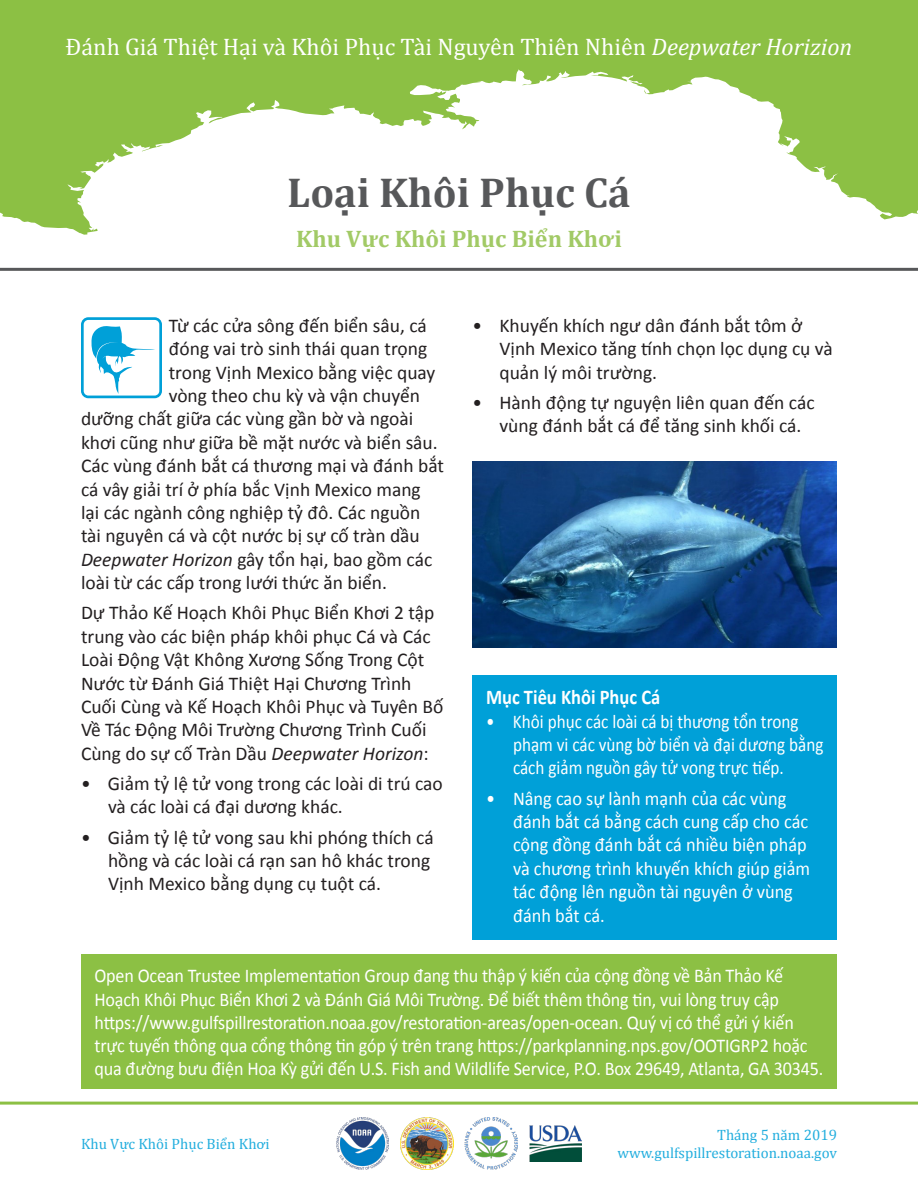
<style>
.page{position:relative;width:918px;height:1188px;background:#fff}
.page>*{position:absolute;margin:0;border:0;box-sizing:border-box;transform-origin:0 0}
.Heading_1{font:700 42px "Cambria";color:#57585a}
.t1{font:24px "Cambria";color:#fff}
.Heading_2{font:700 24px "Cambria";color:#a2ca66}
.Sub_Head{font:700 21px "Calibri";color:#fff;scale:.88 1}
.Body_Text{font:19.5px/23.4px "Calibri";color:#231f20}
.Body_Text-2{font:19.5px/23.2px "Calibri";letter-spacing:-.01em;color:#fff;scale:.93 1}
.Body_Text_Bullet{font:19.5px/23.4px "Calibri";color:#231f20}
.Body_Text_Bullet-2{font:19.5px/23.4px "Calibri";color:#fff;scale:.94 1}
.Body_Text_Bullet-3{font:19.5px/23.4px "Calibri";color:#fff;scale:.88 1}
.t2{font:15px "Cambria";color:#23aede}
.s1{font-style:italic}
</style>
<div class="page">
<svg style="left:0;top:0;width:918px;height:235px;fill:#8cc044"></svg>
<hr style="left:0;top:268px;width:918px;height:3px;background:#57585a">
<hr style="left:0;top:1102px;width:918px;height:3px;background:#8cc044">
<img style="left:336px;top:1117px;width:53px;height:53px">
<img style="left:401px;top:1117px;width:52px;height:52px">
<img style="left:465px;top:1117px;width:52px;height:52px">
<img style="left:529px;top:1126px;width:53px;height:35px">
<svg style="left:81px;top:317px;width:81px;height:81px"></svg>
<div style="left:472px;top:675px;width:365px;height:265px;background:#00a0d8"></div>
<img style="left:472px;top:461px;width:365px;height:187px">
<div style="left:81px;top:954px;width:756px;height:135px;background:#8cc044"></div>
<p class="t1" style="left:66px;top:33px;width:788px">Đánh Giá Thiệt Hại và Khôi Phục Tài Nguyên Thiên Nhiên <span class="s1">Deepwater Horizion</span></p>
<p class="Heading_1" style="left:287px;top:163px;width:345px">Loại Khôi Phục Cá</p>
<p class="Heading_2" style="left:296px;top:222px;width:327px">Khu Vực Khôi Phục Biển Khơi</p>
<p class="Body_Text" style="left:169px;top:314px;width:260px">Từ các cửa sông đến biển sâu, cá</p>
<p class="Body_Text" style="left:169px;top:337px;width:260px">đóng vai trò sinh thái quan trọng</p>
<p class="Body_Text" style="left:169px;top:361px;width:268px">trong Vịnh Mexico bằng việc quay</p>
<p class="Body_Text" style="left:169px;top:384px;width:253px">vòng theo chu kỳ và vận chuyển</p>
<p class="Body_Text" style="left:81px;top:407px;width:334px">dưỡng chất giữa các vùng gần bờ và ngoài</p>
<p class="Body_Text" style="left:81px;top:431px;width:358px">khơi cũng như giữa bề mặt nước và biển sâu.</p>
<p class="Body_Text" style="left:81px;top:454px;width:365px">Các vùng đánh bắt cá thương mại và đánh bắt</p>
<p class="Body_Text" style="left:81px;top:478px;width:341px">cá vây giải trí ở phía bắc Vịnh Mexico mang</p>
<p class="Body_Text" style="left:81px;top:501px;width:341px">lại các ngành công nghiệp tỷ đô. Các nguồn</p>
<p class="Body_Text" style="left:81px;top:524px;width:340px">tài nguyên cá và cột nước bị sự cố tràn dầu</p>
<p class="Body_Text" style="left:81px;top:548px;width:353px"><span class="s1">Deepwater Horizon</span> gây tổn hại, bao gồm các</p>
<p class="Body_Text" style="left:81px;top:571px;width:308px">loài từ các cấp trong lưới thức ăn biển.</p>
<p class="Body_Text" style="left:81px;top:601px;width:364px">Dự Thảo Kế Hoạch Khôi Phục Biển Khơi 2 tập trung vào các biện pháp khôi phục Cá và Các Loài Động Vật Không Xương Sống Trong Cột Nước từ Đánh Giá Thiệt Hại Chương Trình Cuối Cùng và Kế Hoạch Khôi Phục và Tuyên Bố Về Tác Động Môi Trường Chương Trình Cuối Cùng do sự cố Tràn Dầu <span class="s1">Deepwater Horizon</span>:</p>
<p class="Body_Text_Bullet" style="left:108px;top:772px;width:336px;text-indent:-27px">• Giảm tỷ lệ tử vong trong các loài di trú cao và các loài cá đại dương khác.</p>
<p class="Body_Text_Bullet" style="left:108px;top:825px;width:327px;text-indent:-27px">• Giảm tỷ lệ tử vong sau khi phóng thích cá hồng và các loài cá rạn san hô khác trong<br>Vịnh Mexico bằng dụng cụ tuột cá.</p>
<p class="Body_Text_Bullet" style="left:500px;top:314px;width:335px;text-indent:-27px">• Khuyến khích ngư dân đánh bắt tôm ở<br>Vịnh Mexico tăng tính chọn lọc dụng cụ và quản lý môi trường.</p>
<p class="Body_Text_Bullet" style="left:500px;top:391px;width:317px;text-indent:-27px">• Hành động tự nguyện liên quan đến các vùng đánh bắt cá để tăng sinh khối cá.</p>
<p class="Sub_Head" style="left:486px;top:682px;width:200px">Mục Tiêu Khôi Phục Cá</p>
<p class="Body_Text_Bullet-3" style="left:513px;top:710px;width:354px;text-indent:-27px">• Khôi phục các loài cá bị thương tổn trong phạm vi các vùng bờ biển và đại dương bằng cách giảm nguồn gây tử vong trực tiếp.</p>
<p class="Body_Text_Bullet-2" style="left:513px;top:786px;width:318px;text-indent:-27px">• Nâng cao sự lành mạnh của các vùng đánh bắt cá bằng cách cung cấp cho các cộng đồng đánh bắt cá nhiều biện pháp và chương trình khuyến khích giúp giảm tác động lên nguồn tài nguyên ở vùng đánh bắt cá.</p>
<p class="Body_Text-2" style="left:94px;top:964px;width:785px">Open Ocean Trustee Implementation Group đang thu thập ý kiến của cộng đồng về Bản Thảo Kế Hoạch Khôi Phục Biển Khơi 2 và Đánh Giá Môi Trường. Để biết thêm thông tin, vui lòng truy cập https://www.gulfspillrestoration.noaa.gov/restoration-areas/open-ocean. Quý vị có thể gửi ý kiến trực tuyến thông qua cổng thông tin góp ý trên trang https://parkplanning.nps.gov/OOTIGRP2 hoặc qua đường bưu điện Hoa Kỳ gửi đến U.S. Fish and Wildlife Service, P.O. Box 29649, Atlanta, GA 30345.</p>
<p class="t2" style="left:81px;top:1135px;width:190px">Khu Vực Khôi Phục Biển Khơi</p>
<p class="t2" style="left:717px;top:1126px;width:121px">Tháng 5 năm 2019</p>
<p class="t2" style="left:618px;top:1144px;width:221px">www.gulfspillrestoration.noaa.gov</p>
</div>
